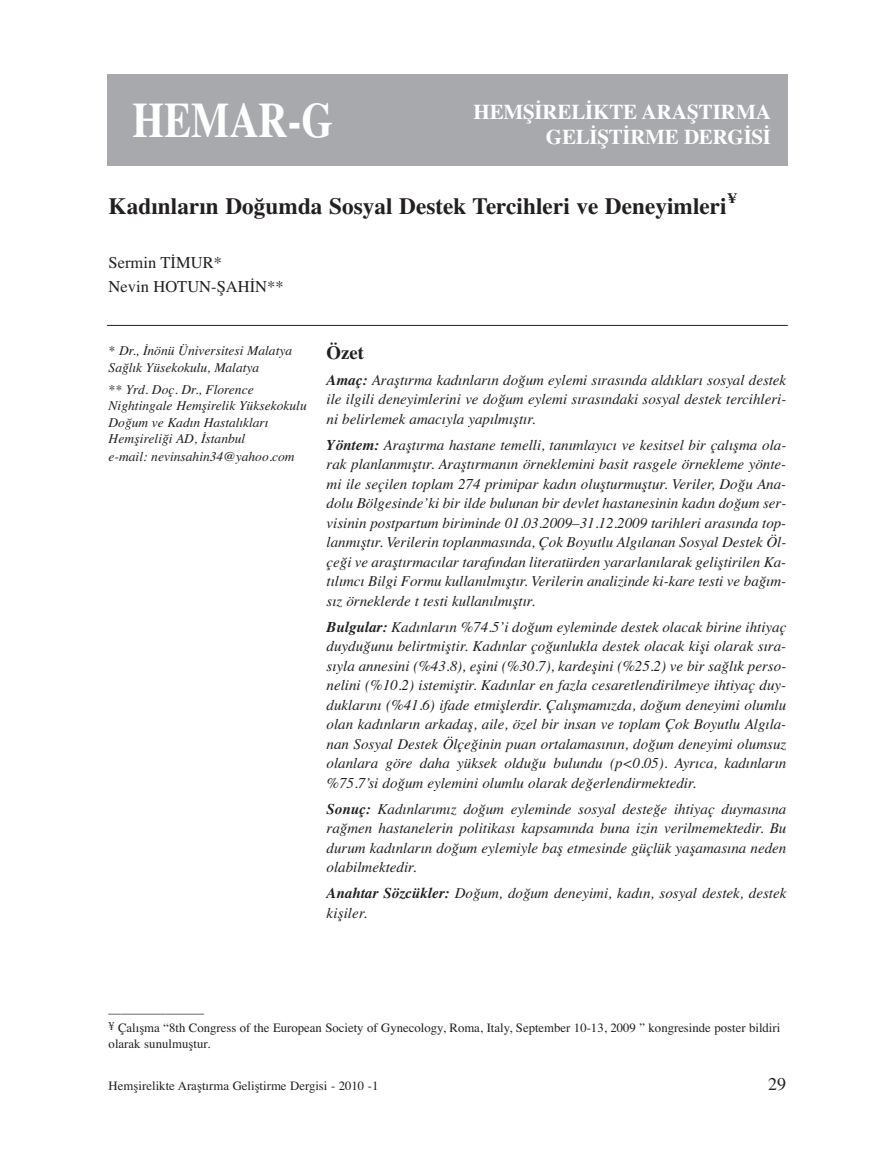
<style>
.page{position:relative;width:893px;height:1169px;background:#fff}
.page>*{position:absolute;margin:0;border:0;box-sizing:border-box;transform-origin:0 0}
.t1{font:700 49.35px "Times TU";color:#fff;scale:.82 1}
.t2{font:700 23.25px "Times TU";color:#231f20}
.t3{font:700 21px/25.2px "Times TU";letter-spacing:-.01em;color:#fff;text-align:right}
.t4{font:700 18.75px "Times TU";color:#231f20}
.t5{font:18px "Times TU";color:#231f20}
.t6{font:16.5px/24px "Times TU";color:#231f20}
.t7{font:italic 15px/19.5px "Times TU";color:#231f20;text-align:justify}
.t8{font:700 14.4px "Times TU";color:#231f20}
.t9{font:italic 13.5px/16.2px "Times TU";color:#231f20}
.t10{font:12.75px/15.3px "Times TU";color:#231f20}
.s1{font-weight:700}
</style>
<div class="page">
<div style="left:107px;top:74px;width:680px;height:92px;background:#a8a9ad"></div>
<hr style="left:107px;top:325px;width:680px;height:1px;background:#231f20">
<h1 class="t1" style="left:132px;top:104px;width:246px">HEMAR-G</h1>
<h3 class="t3" style="left:473px;top:101px;width:299px">HEMŞİRELİKTE ARAŞTIRMA<br>GELİŞTİRME DERGİSİ</h3>
<h2 class="t2" style="left:109px;top:198px;width:619px">Kadınların Doğumda Sosyal Destek Tercihleri ve Deneyimleri</h2>
<p class="t8" style="left:726px;top:193px;width:9px">¥</p>
<p class="t6" style="left:109px;top:252px;width:176px">Sermin TİMUR*<br>Nevin HOTUN-ŞAHİN**</p>
<p class="t9" style="left:109px;top:344px;width:185px">* Dr., İnönü Üniversitesi Malatya<br>Sağlık Yüsekokulu, Malatya</p>
<p class="t9" style="left:109px;top:383px;width:200px">** Yrd. Doç. Dr., Florence<br>Nightingale Hemşirelik Yüksekokulu<br>Doğum ve Kadın Hastalıkları<br>Hemşireliği AD, İstanbul</p>
<p class="t9" style="left:109px;top:450px;width:187px">e-mail: nevinsahin34@yahoo.com</p>
<p class="t4" style="left:326px;top:346px;width:39px">Özet</p>
<p class="t7" style="left:326px;top:371px;width:461px"><span class="s1">Amaç:</span> Araştırma kadınların doğum eylemi sırasında aldıkları sosyal destek ile ilgili deneyimlerini ve doğum eylemi sırasındaki sosyal destek tercihleri&shy;ni belirlemek amacıyla yapılmıştır.</p>
<p class="t7" style="left:326px;top:436px;width:461px"><span class="s1">Yöntem:</span> Araştırma hastane temelli, tanımlayıcı ve kesitsel bir çalışma ola&shy;rak planlanmıştır. Araştırmanın örneklemini basit rasgele örnekleme yönte&shy;mi ile seçilen toplam 274 primipar kadın oluşturmuştur. Veriler, Doğu Ana&shy;dolu Bölgesinde’ki bir ilde bulunan bir devlet hastanesinin kadın doğum ser&shy;visinin postpartum biriminde 01.03.2009–31.12.2009 tarihleri arasında top&shy;lanmıştır. Verilerin toplanmasında, Çok Boyutlu Algılanan Sosyal Destek Öl&shy;çeği ve araştırmacılar tarafından literatürden yararlanılarak geliştirilen Ka&shy;tılımcı Bilgi Formu kullanılmıştır. Verilerin analizinde ki-kare testi ve bağım&shy;sız örneklerde t testi kullanılmıştır.</p>
<p class="t7" style="left:326px;top:618px;width:461px"><span class="s1">Bulgular:</span> Kadınların %74.5’i doğum eyleminde destek olacak birine ihtiyaç duyduğunu belirtmiştir. Kadınlar çoğunlukla destek olacak kişi olarak sıra&shy;sıyla annesini (%43.8), eşini (%30.7), kardeşini (%25.2) ve bir sağlık perso&shy;nelini (%10.2) istemiştir. Kadınlar en fazla cesaretlendirilmeye ihtiyaç duy&shy;duklarını (%41.6) ifade etmişlerdir. Çalışmamızda, doğum deneyimi olumlu olan kadınların arkadaş, aile, özel bir insan ve toplam Çok Boyutlu Algıla&shy;nan Sosyal Destek Ölçeğinin puan ortalamasının, doğum deneyimi olumsuz olanlara göre daha yüksek olduğu bulundu (p&lt;0.05). Ayrıca, kadınların %75.7’si doğum eylemini olumlu olarak değerlendirmektedir.</p>
<p class="t7" style="left:326px;top:800px;width:461px"><span class="s1">Sonuç:</span> Kadınlarımız doğum eyleminde sosyal desteğe ihtiyaç duymasına rağmen hastanelerin politikası kapsamında buna izin verilmemektedir. Bu durum kadınların doğum eylemiyle baş etmesinde güçlük yaşamasına neden olabilmektedir.</p>
<p class="t7" style="left:326px;top:884px;width:461px"><span class="s1">Anahtar Sözcükler:</span> Doğum, doğum deneyimi, kadın, sosyal destek, destek kişiler.</p>
<p class="t10" style="left:109px;top:1006px;width:673px">–––––––––––––––<br><sup>¥</sup> Çalışma “8th Congress of the European Society of Gynecology, Roma, Italy, September 10-13, 2009 ” kongresinde poster bildiri olarak sunulmuştur.</p>
<p class="t10" style="left:109px;top:1079px;width:271px">Hemşirelikte Araştırma Geliştirme Dergisi - 2010 -1</p>
<p class="t5" style="left:768px;top:1077px;width:20px">29</p>
</div>
